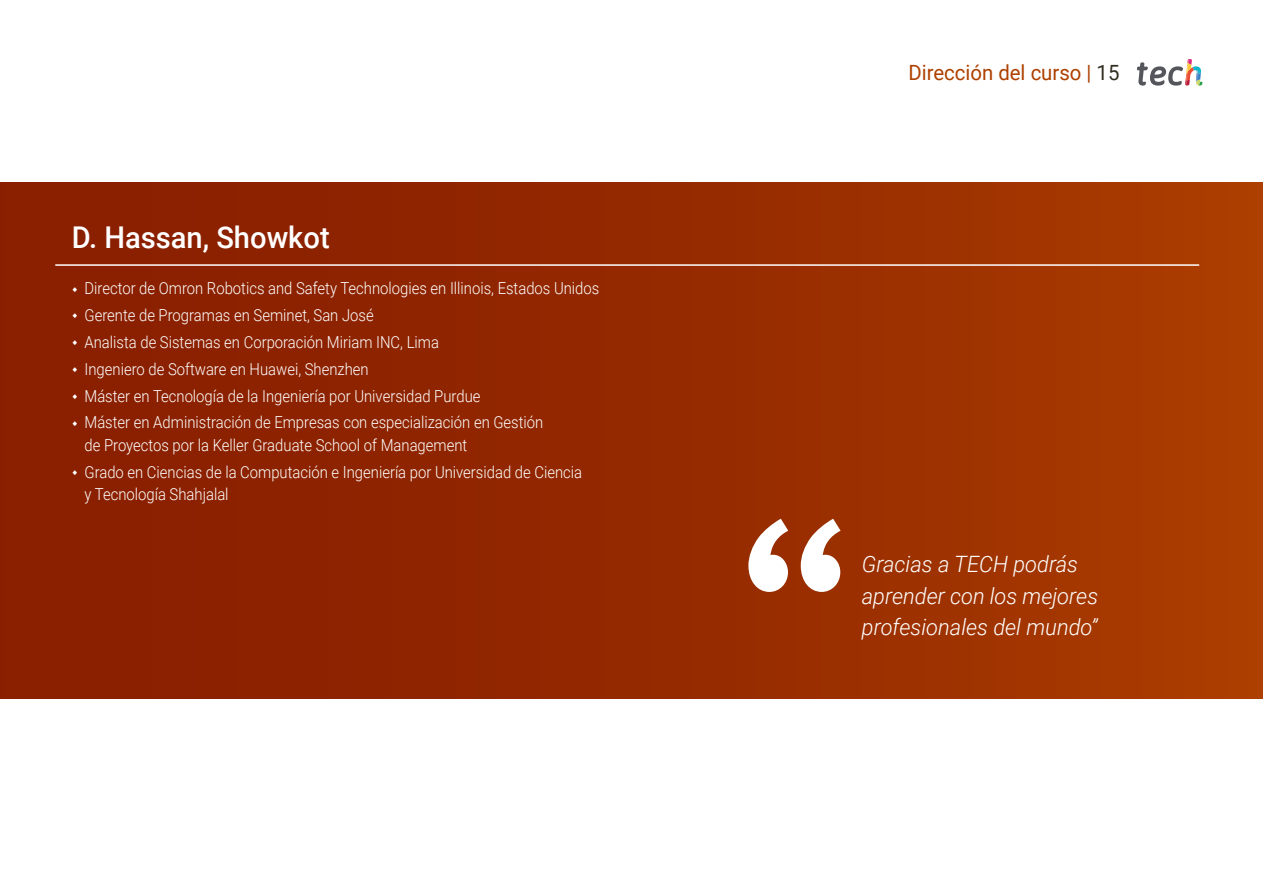
<style>
.page{position:relative;width:1263px;height:893px;background:#fff}
.page>*{position:absolute;margin:0;border:0;box-sizing:border-box;transform-origin:0 0}
.t1{font:500 30px "Roboto";color:#fff}
.t2{font:italic 300 22.5px/31.5px "Roboto";color:#fff}
.t3{font:21px "Roboto";color:#ae4000}
.t4{font:300 16.5px/26.7px "Roboto";color:#fff;scale:.9 1}
.s1{color:#312e20}
</style>
<div class="page">
<div style="left:0;top:182px;width:1263px;height:516px;background:linear-gradient(to right,#851b00,#a83b00)"></div>
<svg style="left:748px;top:519px;width:92px;height:73px"></svg>
<hr style="left:55px;top:264px;width:1144px;height:2px;background:#fff">
<svg style="left:1137px;top:59px;width:65px;height:27px"></svg>
<svg style="left:73px;top:287px;width:4px;height:5px"></svg>
<svg style="left:73px;top:314px;width:4px;height:5px"></svg>
<svg style="left:73px;top:340px;width:4px;height:5px"></svg>
<svg style="left:73px;top:367px;width:4px;height:5px"></svg>
<svg style="left:73px;top:394px;width:4px;height:5px"></svg>
<svg style="left:73px;top:421px;width:4px;height:5px"></svg>
<svg style="left:73px;top:470px;width:4px;height:5px"></svg>
<h1 class="t1" style="left:72px;top:216px;width:259px">D. Hassan, Showkot</h1>
<p class="t4" style="left:85px;top:275px;width:574px">Director de Omron Robotics and Safety Technologies en Illinois, Estados Unidos Gerente de Programas en Seminet, San José<br>Analista de Sistemas en Corporación Miriam INC, Lima<br>Ingeniero de Software en Huawei, Shenzhen<br>Máster en Tecnología de la Ingeniería por Universidad Purdue<br>Máster en Administración de Empresas con especialización en Gestión</p>
<p class="t4" style="left:85px;top:431px;width:554px">de Proyectos por la Keller Graduate School of Management<br>Grado en Ciencias de la Computación e Ingeniería por Universidad de Ciencia</p>
<p class="t4" style="left:85px;top:480px;width:162px">y Tecnología Shahjalal</p>
<p class="t3" style="left:908px;top:57px;width:213px">Dirección del curso | <span class="s1">15</span></p>
<h2 class="t2" style="left:862px;top:548px;width:238px">Gracias a TECH podrás aprender con los mejores profesionales del mundo”</h2>
</div>
